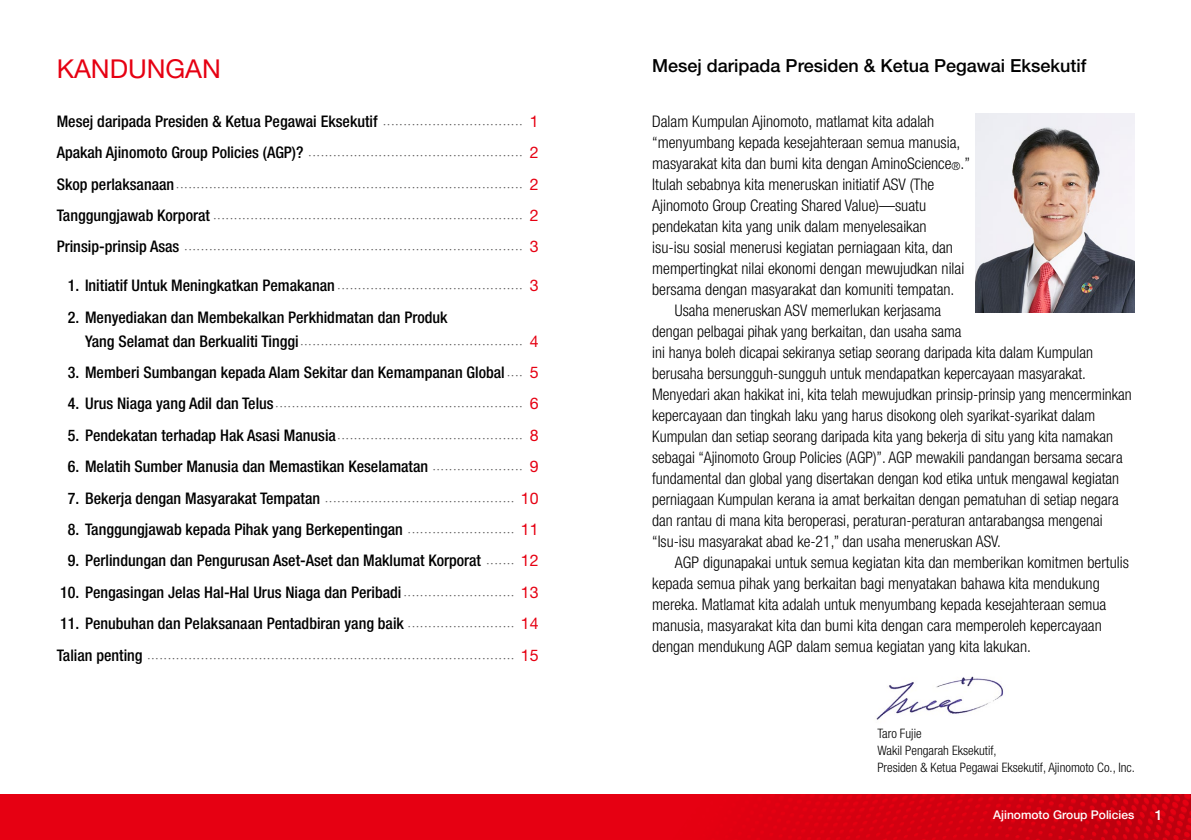
<style>
.page{position:relative;width:1191px;height:840px;background:#fff}
.page>*{position:absolute;margin:0;border:0;box-sizing:border-box;transform-origin:0 0}
.t1{font:26px "Helvetica Neue LT Std";color:#e60012}
.t2{font:500 18px "Helvetica Neue LT Std";color:#000}
.t3{font:300 condensed 16px "Helvetica Neue LT Std";color:#000}
.t4{font:500 condensed 16px/24px "Helvetica Neue LT Std";color:#000}
.t5{font:16px "Helvetica Neue LT Std";color:#e60012}
.t6{font:500 14px "Helvetica Neue LT Std";color:#fff}
.t7{font:300 condensed 13px/17px "Helvetica Neue LT Std";color:#000}
.t8{font:500 12px "Helvetica Neue LT Std";color:#fff}
.t9{font:300 6px "Shin Go Pro";color:#595757}
</style>
<div class="page">
<div style="left:0;top:794px;width:1191px;height:45px;background:#e60012"></div>
<img style="left:766px;top:794px;width:425px;height:45px">
<img style="left:975px;top:113px;width:159px;height:199px">
<img style="left:876px;top:676px;width:128px;height:44px">
<h1 class="t1" style="left:57px;top:54px;width:166px">KANDUNGAN</h1>
<p class="t4" style="left:57px;top:109px;width:322px">Mesej daripada Presiden &amp; Ketua Pegawai Eksekutif</p>
<p class="t9" style="left:379px;top:119px;width:144px">•••••••••••••••••••••••••••••••••••</p>
<p class="t5" style="left:530px;top:111px;width:10px">1</p>
<p class="t4" style="left:57px;top:140px;width:248px">Apakah Ajinomoto Group Policies (AGP)?</p>
<p class="t9" style="left:305px;top:151px;width:218px">•••••••••••••••••••••••••••••••••••••••••••••••••••••</p>
<p class="t5" style="left:530px;top:143px;width:10px">2</p>
<p class="t4" style="left:57px;top:172px;width:119px">Skop perlaksanaan</p>
<p class="t9" style="left:176px;top:182px;width:347px">•••••••••••••••••••••••••••••••••••••••••••••••••••••••••••••••••••••••••••••••••••••</p>
<p class="t5" style="left:530px;top:174px;width:10px">2</p>
<p class="t4" style="left:57px;top:203px;width:155px">Tanggungjawab Korporat</p>
<p class="t9" style="left:212px;top:214px;width:312px">••••••••••••••••••••••••••••••••••••••••••••••••••••••••••••••••••••••••••••</p>
<p class="t5" style="left:530px;top:206px;width:10px">2</p>
<p class="t4" style="left:57px;top:234px;width:124px">Prinsip-prinsip Asas</p>
<p class="t9" style="left:181px;top:245px;width:342px">•••••••••••••••••••••••••••••••••••••••••••••••••••••••••••••••••••••••••••••••••••</p>
<p class="t5" style="left:530px;top:237px;width:10px">3</p>
<p class="t4" style="left:68px;top:273px;width:268px">1. Initiatif Untuk Meningkatkan Pemakanan</p>
<p class="t9" style="left:337px;top:284px;width:187px">••••••••••••••••••••••••••••••••••••••••••••••</p>
<p class="t5" style="left:530px;top:276px;width:10px">3</p>
<p class="t4" style="left:85px;top:304px;width:364px;text-indent:-17px">2. Menyediakan dan Membekalkan Perkhidmatan dan Produk<br>Yang Selamat dan Berkualiti Tinggi</p>
<p class="t9" style="left:301px;top:339px;width:223px">•••••••••••••••••••••••••••••••••••••••••••••••••••••••</p>
<p class="t5" style="left:530px;top:331px;width:10px">4</p>
<p class="t4" style="left:68px;top:360px;width:438px">3. Memberi Sumbangan kepada Alam Sekitar dan Kemampanan Global</p>
<p class="t9" style="left:507px;top:370px;width:17px">•••••</p>
<p class="t5" style="left:530px;top:362px;width:10px">5</p>
<p class="t4" style="left:68px;top:391px;width:207px">4. Urus Niaga yang Adil dan Telus</p>
<p class="t9" style="left:276px;top:402px;width:248px">•••••••••••••••••••••••••••••••••••••••••••••••••••••••••••••</p>
<p class="t5" style="left:530px;top:394px;width:10px">6</p>
<p class="t4" style="left:68px;top:422px;width:270px">5. Pendekatan terhadap Hak Asasi Manusia</p>
<p class="t9" style="left:338px;top:433px;width:186px">•••••••••••••••••••••••••••••••••••••••••••••</p>
<p class="t5" style="left:530px;top:425px;width:10px">8</p>
<p class="t4" style="left:68px;top:454px;width:362px">6. Melatih Sumber Manusia dan Memastikan Keselamatan</p>
<p class="t9" style="left:430px;top:465px;width:94px">•••••••••••••••••••••••</p>
<p class="t5" style="left:530px;top:457px;width:10px">9</p>
<p class="t4" style="left:68px;top:485px;width:254px">7. Bekerja dengan Masyarakat Tempatan</p>
<p class="t9" style="left:322px;top:496px;width:193px">•••••••••••••••••••••••••••••••••••••••••••••••</p>
<p class="t5" style="left:521px;top:488px;width:19px">10</p>
<p class="t4" style="left:68px;top:517px;width:336px">8. Tanggungjawab kepada Pihak yang Berkepentingan</p>
<p class="t9" style="left:405px;top:527px;width:111px">•••••••••••••••••••••••••••</p>
<p class="t5" style="left:521px;top:519px;width:19px">11</p>
<p class="t4" style="left:68px;top:548px;width:415px">9. Perlindungan dan Pengurusan Aset-Aset dan Maklumat Korporat</p>
<p class="t9" style="left:483px;top:559px;width:32px">••••••••</p>
<p class="t5" style="left:521px;top:551px;width:19px">12</p>
<p class="t4" style="left:60px;top:579px;width:343px">10. Pengasingan Jelas Hal-Hal Urus Niaga dan Peribadi</p>
<p class="t9" style="left:403px;top:590px;width:112px">••••••••••••••••••••••••••••</p>
<p class="t5" style="left:521px;top:582px;width:19px">13</p>
<p class="t4" style="left:60px;top:611px;width:345px">11. Penubuhan dan Pelaksanaan Pentadbiran yang baik</p>
<p class="t9" style="left:406px;top:621px;width:109px">•••••••••••••••••••••••••••</p>
<p class="t5" style="left:521px;top:613px;width:19px">14</p>
<p class="t4" style="left:57px;top:642px;width:87px">Talian penting</p>
<p class="t9" style="left:145px;top:653px;width:371px">••••••••••••••••••••••••••••••••••••••••••••••••••••••••••••••••••••••••••••••••••••••••••</p>
<p class="t5" style="left:521px;top:645px;width:19px">15</p>
<p class="t2" style="left:652px;top:54px;width:436px">Mesej daripada Presiden &amp; Ketua Pegawai Eksekutif</p>
<p class="t3" style="left:652px;top:112px;width:283px">Dalam Kumpulan Ajinomoto, matlamat kita adalah</p>
<p class="t3" style="left:652px;top:133px;width:310px">“menyumbang kepada kesejahteraan semua manusia,</p>
<p class="t3" style="left:652px;top:154px;width:319px">masyarakat kita dan bumi kita dengan AminoScience<sub>®</sub>.”</p>
<p class="t3" style="left:652px;top:175px;width:284px">Itulah sebabnya kita meneruskan initiatif ASV (The</p>
<p class="t3" style="left:652px;top:196px;width:275px">Ajinomoto Group Creating Shared Value)—suatu</p>
<p class="t3" style="left:652px;top:217px;width:276px">pendekatan kita yang unik dalam menyelesaikan</p>
<p class="t3" style="left:652px;top:238px;width:302px">isu-isu sosial menerusi kegiatan perniagaan kita, dan</p>
<p class="t3" style="left:652px;top:259px;width:314px">mempertingkat nilai ekonomi dengan mewujudkan nilai</p>
<p class="t3" style="left:652px;top:280px;width:304px">bersama dengan masyarakat dan komuniti tempatan.</p>
<p class="t3" style="left:675px;top:301px;width:268px">Usaha meneruskan ASV memerlukan kerjasama</p>
<p class="t3" style="left:652px;top:322px;width:311px">dengan pelbagai pihak yang berkaitan, dan usaha sama</p>
<p class="t3" style="left:652px;top:343px;width:442px">ini hanya boleh dicapai sekiranya setiap seorang daripada kita dalam Kumpulan</p>
<p class="t3" style="left:652px;top:364px;width:435px">berusaha bersungguh-sungguh untuk mendapatkan kepercayaan masyarakat.</p>
<p class="t3" style="left:652px;top:385px;width:481px">Menyedari akan hakikat ini, kita telah mewujudkan prinsip-prinsip yang mencerminkan</p>
<p class="t3" style="left:652px;top:406px;width:445px">kepercayaan dan tingkah laku yang harus disokong oleh syarikat-syarikat dalam</p>
<p class="t3" style="left:652px;top:427px;width:462px">Kumpulan dan setiap seorang daripada kita yang bekerja di situ yang kita namakan</p>
<p class="t3" style="left:652px;top:448px;width:472px">sebagai “Ajinomoto Group Policies (AGP)”. AGP mewakili pandangan bersama secara</p>
<p class="t3" style="left:652px;top:469px;width:468px">fundamental dan global yang disertakan dengan kod etika untuk mengawal kegiatan</p>
<p class="t3" style="left:652px;top:490px;width:468px">perniagaan Kumpulan kerana ia amat berkaitan dengan pematuhan di setiap negara</p>
<p class="t3" style="left:652px;top:511px;width:452px">dan rantau di mana kita beroperasi, peraturan-peraturan antarabangsa mengenai</p>
<p class="t3" style="left:652px;top:532px;width:350px">“Isu-isu masyarakat abad ke-21,” dan usaha meneruskan ASV.</p>
<p class="t3" style="left:675px;top:553px;width:455px">AGP digunapakai untuk semua kegiatan kita dan memberikan komitmen bertulis</p>
<p class="t3" style="left:652px;top:574px;width:449px">kepada semua pihak yang berkaitan bagi menyatakan bahawa kita mendukung</p>
<p class="t3" style="left:652px;top:595px;width:456px">mereka. Matlamat kita adalah untuk menyumbang kepada kesejahteraan semua</p>
<p class="t3" style="left:652px;top:616px;width:451px">manusia, masyarakat kita dan bumi kita dengan cara memperoleh kepercayaan</p>
<p class="t3" style="left:652px;top:637px;width:380px">dengan mendukung AGP dalam semua kegiatan yang kita lakukan.</p>
<p class="t7" style="left:877px;top:724px;width:259px">Taro Fujie<br>Wakil Pengarah Eksekutif,<br>Presiden &amp; Ketua Pegawai Eksekutif, Ajinomoto Co., Inc.</p>
<p class="t8" style="left:993px;top:806px;width:142px">Ajinomoto Group Policies</p>
<p class="t6" style="left:1154px;top:806px;width:9px">1</p>
</div>
